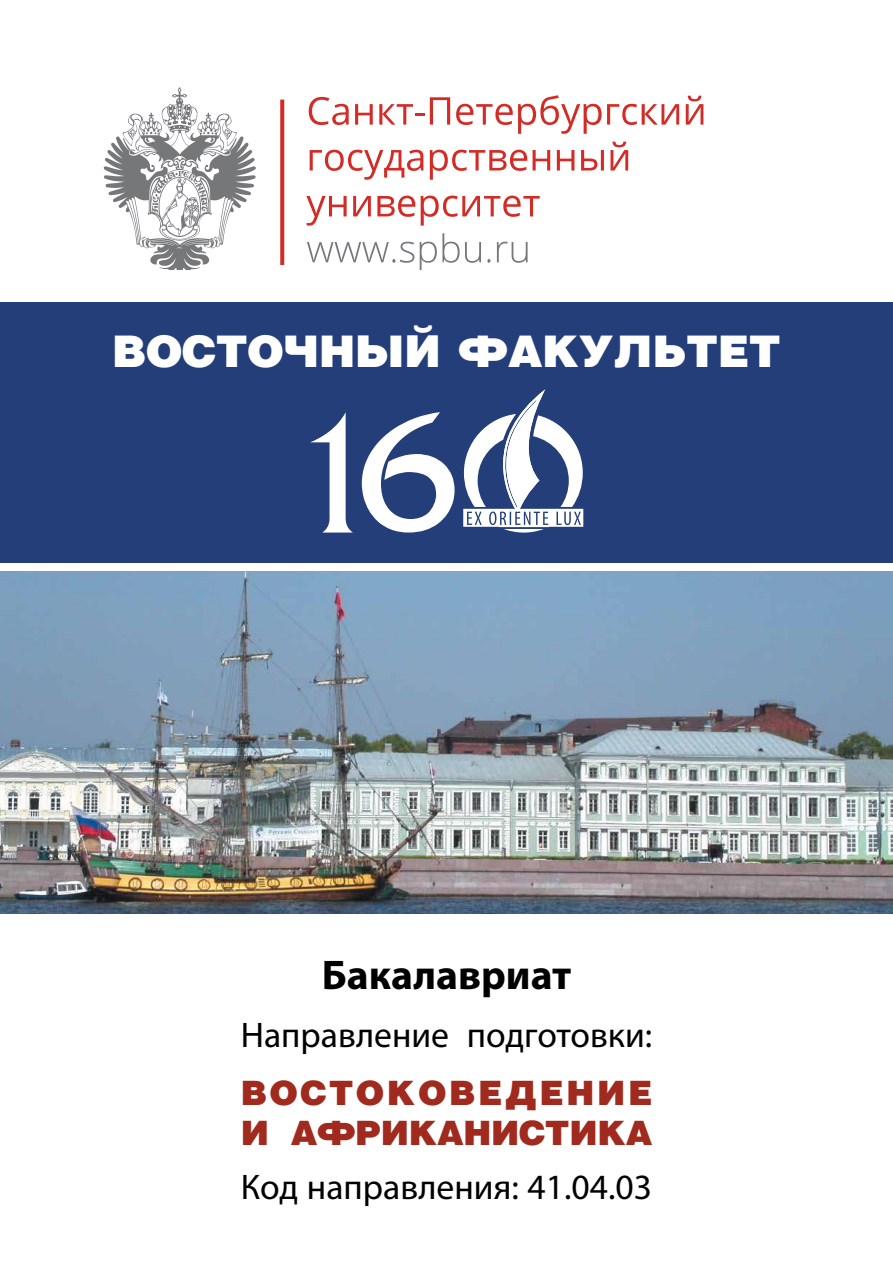
<style>
.page{position:relative;width:893px;height:1263px;background:#fff}
.page>*{position:absolute;margin:0;border:0;box-sizing:border-box;transform-origin:0 0}
.t1{font:900 43.65px "Helios";color:#fff}
.t2{font:700 41.55px "Myriad Pro";color:#000}
.t3{font:35.7px "Myriad Pro";color:#000}
.t4{font:900 33.75px/40.3px "Helios";letter-spacing:.085em;color:#a02a1d}
</style>
<div class="page">
<div style="left:0;top:303px;width:893px;height:260px;background:#243e79"></div>
<svg style="left:362px;top:412px;width:93px;height:120px"></svg>
<svg style="left:310px;top:412px;width:42px;height:120px"></svg>
<svg style="left:463px;top:389px;width:120px;height:144px"></svg>
<svg style="left:103px;top:87px;width:153px;height:183px"></svg>
<svg style="left:309px;top:97px;width:40px;height:28px"></svg>
<svg style="left:355px;top:104px;width:18px;height:21px"></svg>
<svg style="left:379px;top:104px;width:45px;height:21px"></svg>
<svg style="left:430px;top:97px;width:20px;height:28px"></svg>
<svg style="left:456px;top:95px;width:223px;height:39px"></svg>
<svg style="left:686px;top:96px;width:17px;height:29px"></svg>
<svg style="left:310px;top:150px;width:113px;height:30px"></svg>
<svg style="left:430px;top:150px;width:97px;height:30px"></svg>
<svg style="left:533px;top:150px;width:17px;height:21px"></svg>
<svg style="left:557px;top:150px;width:17px;height:21px"></svg>
<svg style="left:581px;top:150px;width:23px;height:21px"></svg>
<svg style="left:610px;top:142px;width:18px;height:29px"></svg>
<svg style="left:306px;top:196px;width:41px;height:30px"></svg>
<svg style="left:353px;top:196px;width:18px;height:20px"></svg>
<svg style="left:377px;top:196px;width:38px;height:21px"></svg>
<svg style="left:421px;top:196px;width:119px;height:30px"></svg>
<svg style="left:307px;top:242px;width:107px;height:21px"></svg>
<svg style="left:420px;top:233px;width:61px;height:37px"></svg>
<svg style="left:497px;top:242px;width:31px;height:21px"></svg>
<svg style="left:280px;top:100px;width:4px;height:165px"></svg>
<img style="left:0;top:571px;width:893px;height:342px">
<p class="t1" style="left:112px;top:325px;width:670px">Восточный факультет</p>
<p class="t2" style="left:322px;top:948px;width:251px">Бакалавриат</p>
<p class="t3" style="left:241px;top:1013px;width:413px">Направление подготовки:</p>
<p class="t4" style="left:241px;top:1072px;width:413px">Востоковедение и Африканистика</p>
<p class="t3" style="left:241px;top:1165px;width:413px">Код направления: 41.04.03</p>
</div>
